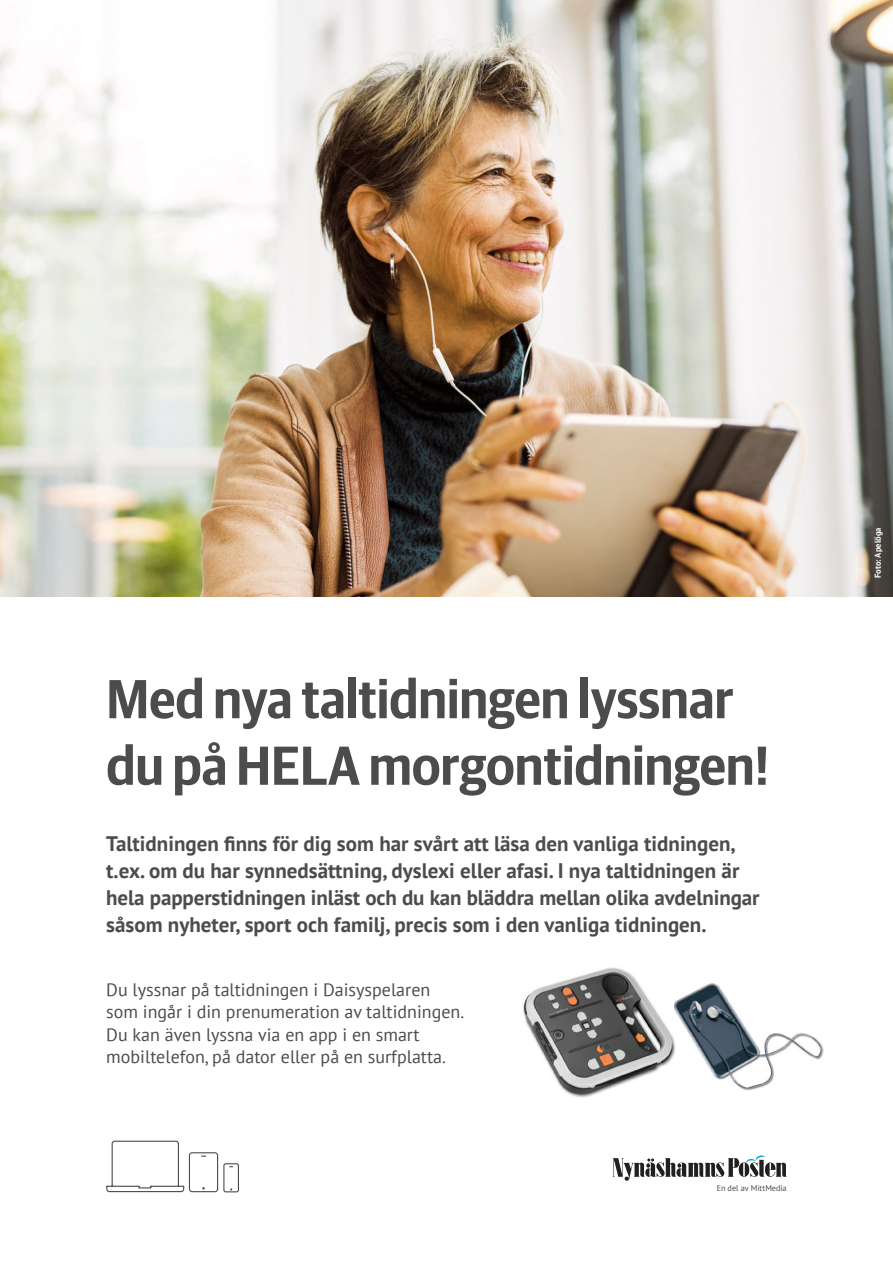
<style>
.page{position:relative;width:893px;height:1263px;background:#fff}
.page>*{position:absolute;margin:0;border:0;box-sizing:border-box;transform-origin:0 0}
.t1{font:600 55.05px/66.6px "Duplex Sans";color:#4b4c4d}
.t2{font:700 21px/27px "PT Sans";color:#4b4c4d}
.t3{font:18px/22.5px "PT Sans";color:#4b4c4d}
.t4{font:700 8.55px "PT Sans";color:#fff}
.t5{font:8.4px "PT Sans";letter-spacing:-.005em;color:#4b4c4d}
</style>
<div class="page">
<img style="left:0;top:0;width:893px;height:596px">
<svg style="left:106px;top:1140px;width:133px;height:53px"></svg>
<svg style="left:613px;top:1155px;width:174px;height:26px"></svg>
<img style="left:523px;top:967px;width:301px;height:130px">
<h1 class="t1" style="left:106px;top:661px;width:664px">Med nya taltidningen lyssnar du på HELA morgontidningen!</h1>
<p class="t2" style="left:106px;top:830px;width:655px">Taltidningen finns för dig som har svårt att läsa den vanliga tidningen, t.ex. om du har synnedsättning, dyslexi eller afasi. I nya taltidningen är hela papperstidningen inläst och du kan bläddra mellan olika avdelningar såsom nyheter, sport och familj, precis som i den vanliga tidningen.</p>
<p class="t3" style="left:106px;top:978px;width:359px">Du lyssnar på taltidningen i Daisyspelaren som ingår i din prenumeration av taltidningen.<br>Du kan även lyssna via en app i en smart mobiltelefon, på dator eller på en surfplatta.</p>
<p class="t5" style="left:717px;top:1183px;width:71px">En del av MittMedia</p>
<p class="t4" style="left:872px;top:578px;width:52px;rotate:-90deg">Foto: Apelöga</p>
</div>
